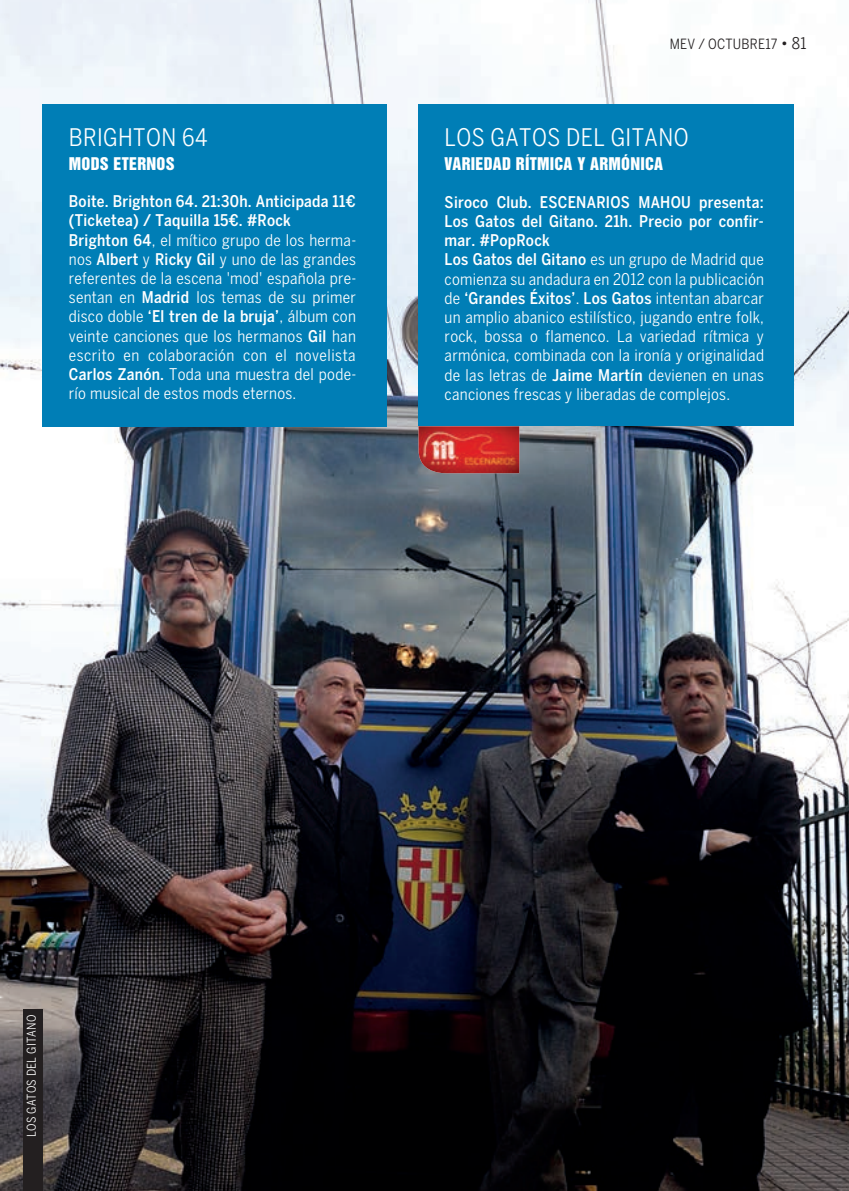
<style>
.page{position:relative;width:849px;height:1191px;background:#fff}
.page>*{position:absolute;margin:0;border:0;box-sizing:border-box;transform-origin:0 0}
.t1{font:condensed 24px "Benton Sans";letter-spacing:.015em;color:#fff}
.t2{font:condensed 16px/19.2px "Benton Sans";letter-spacing:.015em;color:#fff}
.t3{font:16px "Helvetica Inserat";letter-spacing:.015em;color:#fff}
.t4{font:condensed 14px "Benton Sans";letter-spacing:.015em;color:#231f20}
.t5{font:condensed 12px "Benton Sans";letter-spacing:.015em;color:#fff}
.s1{font-weight:500}
.s2{font-size:16px}
</style>
<div class="page">
<img style="left:0;top:0;width:849px;height:1190px">
<div style="left:23px;top:1009px;width:20px;height:181px;background:#231f20"></div>
<div style="left:418px;top:104px;width:376px;height:322px;background:#007eb6"></div>
<div style="left:43px;top:104px;width:344px;height:322px;background:#007eb6"></div>
<svg style="left:418px;top:473px;width:101px;height:3px"></svg>
<img style="left:418px;top:426px;width:101px;height:47px">
<h1 class="t1" style="left:69px;top:123px;width:140px">BRIGHTON 64</h1>
<p class="t3" style="left:69px;top:157px;width:107px">MODS ETERNOS</p>
<p class="t2" style="left:69px;top:192px;width:289px"><span class="s1">Boite. Brighton 64. 21:30h. Anticipada 11€ (Ticketea) / Taquilla 15€. #Rock<br>Brighton 64</span>, el mítico grupo de los herma&shy;nos <span class="s1">Albert</span> y <span class="s1">Ricky Gil</span> y uno de las grandes referentes de la escena 'mod' española pre&shy;sentan en <span class="s1">Madrid</span> los temas de su primer disco doble <span class="s1">‘El tren de la bruja’</span>, álbum con veinte canciones que los hermanos <span class="s1">Gil</span> han escrito en colaboración con el novelista <span class="s1">Carlos Zanón.</span> Toda una muestra del pode&shy;río musical de estos mods eternos.</p>
<p class="t4" style="left:670px;top:36px;width:138px">MEV / OCTUBRE17 <span class="s2">• 81</span></p>
<h1 class="t1" style="left:445px;top:124px;width:245px">LOS GATOS DEL GITANO</h1>
<p class="t3" style="left:445px;top:157px;width:220px">VARIEDAD RÍTMICA Y ARMÓNICA</p>
<p class="t2" style="left:445px;top:192px;width:321px"><span class="s1">Siroco Club. ESCENARIOS MAHOU presenta:<br>Los Gatos del Gitano. 21h. Precio por confir&shy;mar. #PopRock<br>Los Gatos del Gitano</span> es un grupo de Madrid que comienza su andadura en 2012 con la publicación de <span class="s1">‘Grandes Éxitos’</span>. <span class="s1">Los Gatos</span> intentan abarcar un amplio abanico estilístico, jugando entre folk, rock, bossa o flamenco. La variedad rítmica y armónica, combinada con la ironía y originalidad de las letras de <span class="s1">Jaime Martín</span> devienen en unas canciones frescas y liberadas de complejos.</p>
<p class="t5" style="left:25px;top:1136px;width:123px;rotate:-90deg">LOS GATOS DEL GITANO</p>
</div>
